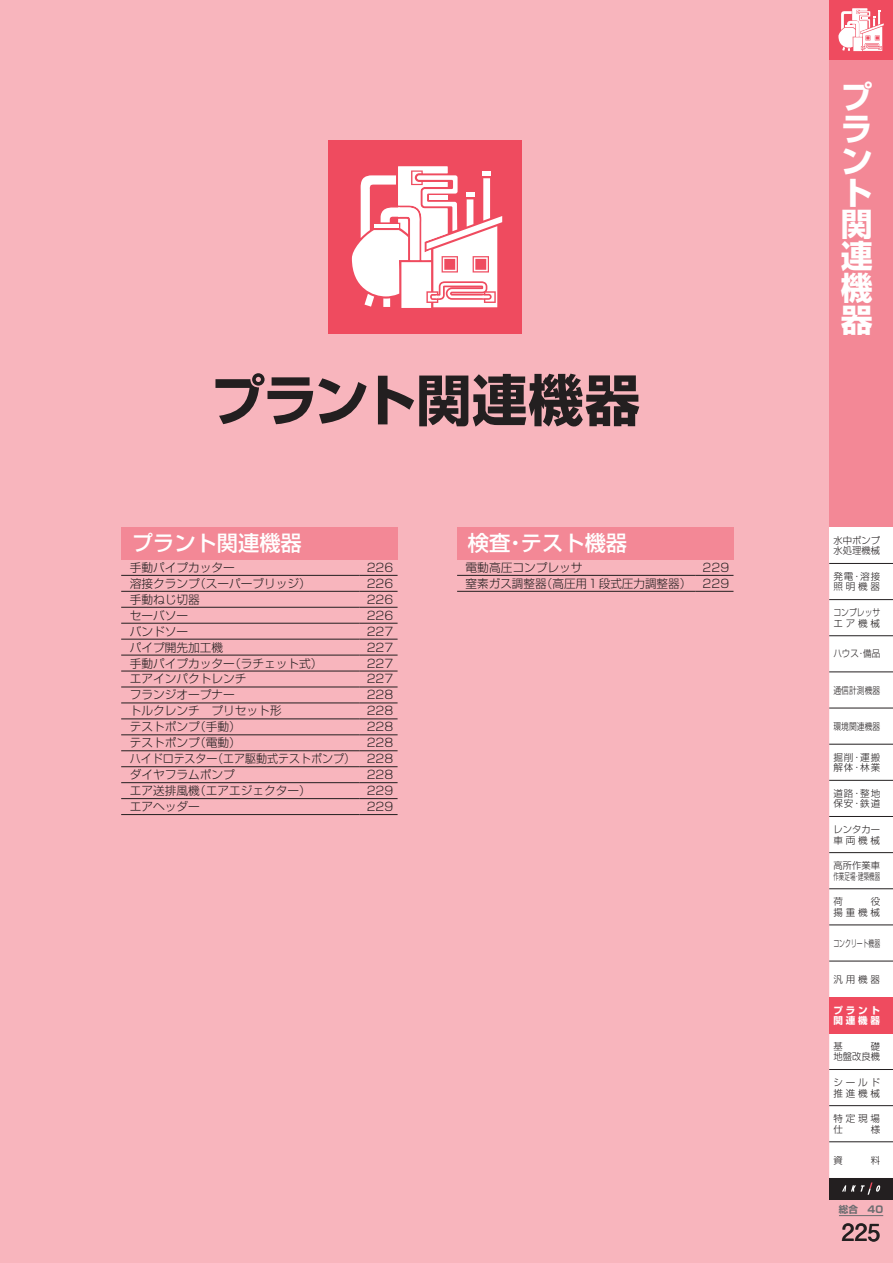
<style>
.page{position:relative;width:893px;height:1263px;background:#f8b5bd}
.page>*{position:absolute;margin:0;border:0;box-sizing:border-box;transform-origin:0 0}
.t1{font:700 55.35px "Shin Go Pro";letter-spacing:-.01em;color:#231f20}
.t2{font:700 31.95px/32px "Shin Go Pro";color:#fff;text-align:justify}
.t3{font:700 23.4px "Futo Go B101 Pr 5";color:#231f20}
.t4{font:500 21.3px "Shin Go Pro";color:#fff}
.t5{font:300 11.7px/15.9px "Shin Go Pro";color:#231f20;text-align:justify}
.t6{font:300 9.6px/10.6px "Shin Go Pro";letter-spacing:.01em;color:#231f20}
.t7{font:300 9.6px/10.6px "Shin Go Pro";letter-spacing:.01em;color:#231f20;scale:.81 1}
.t8{font:300 9.6px "Shin Go Pro";letter-spacing:.01em;color:#231f20;scale:.61 1}
.t9{font:700 9.6px/10.6px "Shin Go Pro";letter-spacing:.295em;color:#fff}
.t10{font:300 9.6px/10.6px "Shin Go Pro";letter-spacing:.295em;color:#231f20}
.t11{font:300 9.6px "Shin Go Pro";letter-spacing:.01em;color:#231f20;scale:.89 1}
.t12{font:700 9.6px "Shin Go Pr 5";color:#6c6d70}
</style>
<div class="page">
<div style="left:328px;top:140px;width:194px;height:194px;background:#ef4b5f"></div>
<div style="left:829px;top:60px;width:64px;height:467px;background:#f38896"></div>
<div style="left:829px;top:1178px;width:64px;height:21px;background:#231f20"></div>
<div style="left:829px;top:0;width:64px;height:60px;background:#ef4b5f"></div>
<div style="left:829px;top:527px;width:64px;height:36px;background:#fff"></div>
<div style="left:829px;top:564px;width:64px;height:631px;background:#fff"></div>
<div style="left:829px;top:997px;width:64px;height:36px;background:#ef4b5f"></div>
<hr style="left:829px;top:563px;width:64px;height:1px;background:#231f20">
<hr style="left:829px;top:599px;width:64px;height:1px;background:#231f20">
<hr style="left:829px;top:635px;width:64px;height:1px;background:#231f20">
<hr style="left:829px;top:672px;width:64px;height:1px;background:#231f20">
<hr style="left:829px;top:708px;width:64px;height:1px;background:#231f20">
<hr style="left:829px;top:744px;width:64px;height:1px;background:#231f20">
<hr style="left:829px;top:780px;width:64px;height:1px;background:#231f20">
<hr style="left:829px;top:816px;width:64px;height:1px;background:#231f20">
<hr style="left:829px;top:852px;width:64px;height:1px;background:#231f20">
<hr style="left:829px;top:888px;width:64px;height:1px;background:#231f20">
<hr style="left:829px;top:925px;width:64px;height:1px;background:#231f20">
<hr style="left:829px;top:961px;width:64px;height:1px;background:#231f20">
<hr style="left:829px;top:1069px;width:64px;height:1px;background:#231f20">
<hr style="left:829px;top:1105px;width:64px;height:1px;background:#231f20">
<hr style="left:829px;top:1141px;width:64px;height:1px;background:#231f20">
<svg style="left:838px;top:9px;width:46px;height:42px"></svg>
<svg style="left:352px;top:166px;width:150px;height:142px"></svg>
<hr style="left:839px;top:1215px;width:44px;height:1px;background:#6c6d70">
<div style="left:121px;top:527px;width:277px;height:32px;background:#f38896"></div>
<hr style="left:121px;top:575px;width:238px;height:1px;background:#231f20">
<hr style="left:121px;top:591px;width:238px;height:1px;background:#231f20">
<hr style="left:121px;top:607px;width:238px;height:1px;background:#231f20">
<hr style="left:121px;top:623px;width:238px;height:1px;background:#231f20">
<hr style="left:121px;top:639px;width:238px;height:1px;background:#231f20">
<hr style="left:121px;top:655px;width:238px;height:1px;background:#231f20">
<hr style="left:121px;top:671px;width:238px;height:1px;background:#231f20">
<hr style="left:121px;top:687px;width:238px;height:1px;background:#231f20">
<hr style="left:121px;top:703px;width:238px;height:1px;background:#231f20">
<hr style="left:121px;top:719px;width:238px;height:1px;background:#231f20">
<hr style="left:121px;top:734px;width:238px;height:1px;background:#231f20">
<hr style="left:121px;top:750px;width:238px;height:1px;background:#231f20">
<hr style="left:121px;top:766px;width:238px;height:1px;background:#231f20">
<hr style="left:121px;top:782px;width:238px;height:1px;background:#231f20">
<hr style="left:121px;top:798px;width:238px;height:1px;background:#231f20">
<hr style="left:359px;top:575px;width:39px;height:1px;background:#231f20">
<hr style="left:359px;top:607px;width:39px;height:1px;background:#231f20">
<hr style="left:359px;top:687px;width:39px;height:1px;background:#231f20">
<hr style="left:359px;top:766px;width:39px;height:1px;background:#231f20">
<hr style="left:359px;top:814px;width:39px;height:1px;background:#231f20">
<hr style="left:121px;top:814px;width:238px;height:1px;background:#231f20">
<hr style="left:359px;top:591px;width:39px;height:1px;background:#231f20">
<hr style="left:359px;top:623px;width:39px;height:1px;background:#231f20">
<hr style="left:359px;top:639px;width:39px;height:1px;background:#231f20">
<hr style="left:359px;top:655px;width:39px;height:1px;background:#231f20">
<hr style="left:359px;top:671px;width:39px;height:1px;background:#231f20">
<hr style="left:359px;top:703px;width:39px;height:1px;background:#231f20">
<hr style="left:359px;top:719px;width:39px;height:1px;background:#231f20">
<hr style="left:359px;top:734px;width:39px;height:1px;background:#231f20">
<hr style="left:359px;top:750px;width:39px;height:1px;background:#231f20">
<hr style="left:359px;top:782px;width:39px;height:1px;background:#231f20">
<hr style="left:359px;top:798px;width:39px;height:1px;background:#231f20">
<div style="left:457px;top:527px;width:276px;height:32px;background:#f38896"></div>
<hr style="left:457px;top:575px;width:238px;height:1px;background:#231f20">
<hr style="left:695px;top:575px;width:38px;height:1px;background:#231f20">
<hr style="left:457px;top:591px;width:238px;height:1px;background:#231f20">
<hr style="left:695px;top:591px;width:38px;height:1px;background:#231f20">
<h1 class="t1" style="left:210px;top:356px;width:431px">プラント関連機器</h1>
<h3 class="t4" style="left:132px;top:526px;width:172px">プラント関連機器</h3>
<p class="t5" style="left:130px;top:558px;width:107px">手動パイプカッター</p>
<p class="t5" style="left:367px;top:558px;width:28px">226</p>
<p class="t5" style="left:130px;top:574px;width:183px">溶接クランプ（スーパーブリッジ）</p>
<p class="t5" style="left:367px;top:574px;width:28px">226</p>
<p class="t5" style="left:130px;top:590px;width:72px">手動ねじ切器</p>
<p class="t5" style="left:367px;top:590px;width:28px">226</p>
<p class="t5" style="left:130px;top:606px;width:60px">セーバソー</p>
<p class="t5" style="left:367px;top:606px;width:28px">226</p>
<p class="t5" style="left:130px;top:622px;width:60px">バンドソー</p>
<p class="t5" style="left:367px;top:622px;width:28px">227</p>
<p class="t5" style="left:130px;top:638px;width:95px">パイプ開先加工機</p>
<p class="t5" style="left:367px;top:638px;width:28px">227</p>
<p class="t5" style="left:130px;top:654px;width:194px">手動パイプカッター（ラチェット式）</p>
<p class="t5" style="left:367px;top:654px;width:28px">227</p>
<p class="t5" style="left:130px;top:670px;width:118px">エアインパクトレンチ</p>
<p class="t5" style="left:367px;top:670px;width:28px">227</p>
<p class="t5" style="left:130px;top:686px;width:107px">フランジオープナー</p>
<p class="t5" style="left:367px;top:686px;width:28px">228</p>
<p class="t5" style="left:130px;top:701px;width:154px">トルクレンチ　プリセット形</p>
<p class="t5" style="left:367px;top:701px;width:28px">228</p>
<p class="t5" style="left:130px;top:717px;width:113px">テストポンプ（手動）</p>
<p class="t5" style="left:367px;top:717px;width:28px">228</p>
<p class="t5" style="left:130px;top:733px;width:113px">テストポンプ（電動）</p>
<p class="t5" style="left:130px;top:733px;width:265px;text-indent:237px">228ハイドロテスター（エア駆動式テストポンプ） 228ダイヤフラムポンプ</p>
<p class="t5" style="left:367px;top:765px;width:28px">228</p>
<p class="t5" style="left:130px;top:781px;width:183px">エア送排風機（エアエジェクター）</p>
<p class="t5" style="left:367px;top:781px;width:28px">229</p>
<p class="t5" style="left:130px;top:797px;width:72px">エアヘッダー</p>
<p class="t5" style="left:367px;top:797px;width:28px">229</p>
<h3 class="t4" style="left:468px;top:526px;width:161px">検査・テスト機器</h3>
<p class="t5" style="left:466px;top:558px;width:118px">電動高圧コンプレッサ</p>
<p class="t5" style="left:466px;top:558px;width:265px;text-align:right">229<br>窒素ガス調整器（高圧用１段式圧力調整器） 229</p>
<h2 class="t2" style="left:841px;top:77px;width:33px">プラント関連機器</h2>
<p class="t6" style="left:833px;top:533px;width:48px">水中ポンプ水処理機械</p>
<p class="t6" style="left:833px;top:570px;width:48px">発電・溶接照明機器</p>
<p class="t7" style="left:833px;top:606px;width:59px">コンプレッサエア機械</p>
<p class="t11" style="left:833px;top:646px;width:54px">ハウス・備品</p>
<p class="t7" style="left:833px;top:683px;width:59px">通信計測機器</p>
<p class="t7" style="left:833px;top:720px;width:59px">環境関連機器</p>
<p class="t6" style="left:833px;top:750px;width:48px">掘削・運搬解体・林業</p>
<p class="t6" style="left:833px;top:786px;width:48px">道路・整地保安・鉄道</p>
<p class="t6" style="left:833px;top:823px;width:48px">レンタカー車両機械</p>
<p class="t6" style="left:833px;top:859px;width:48px">高所作業車作業足場・建築機器</p>
<p class="t6" style="left:833px;top:895px;width:11px">荷</p>
<p class="t6" style="left:833px;top:895px;width:48px;text-align:right">役<br>揚重機械</p>
<p class="t8" style="left:833px;top:935px;width:78px">コンクリート機器</p>
<p class="t6" style="left:833px;top:973px;width:48px">汎用機器</p>
<p class="t9" style="left:833px;top:1004px;width:48px">プラント関連機器</p>
<p class="t6" style="left:833px;top:1039px;width:11px">基</p>
<p class="t6" style="left:833px;top:1039px;width:48px;text-align:right">礎<br>地盤改良機</p>
<p class="t10" style="left:833px;top:1076px;width:48px">シールド推進機械</p>
<p class="t6" style="left:833px;top:1112px;width:48px">特定現場仕</p>
<p class="t6" style="left:871px;top:1122px;width:11px">様</p>
<p class="t6" style="left:833px;top:1153px;width:11px">資</p>
<p class="t6" style="left:871px;top:1153px;width:11px">料</p>
<p class="t12" style="left:839px;top:1202px;width:46px">総合　40</p>
<h3 class="t3" style="left:842px;top:1213px;width:41px">225</h3>
</div>
